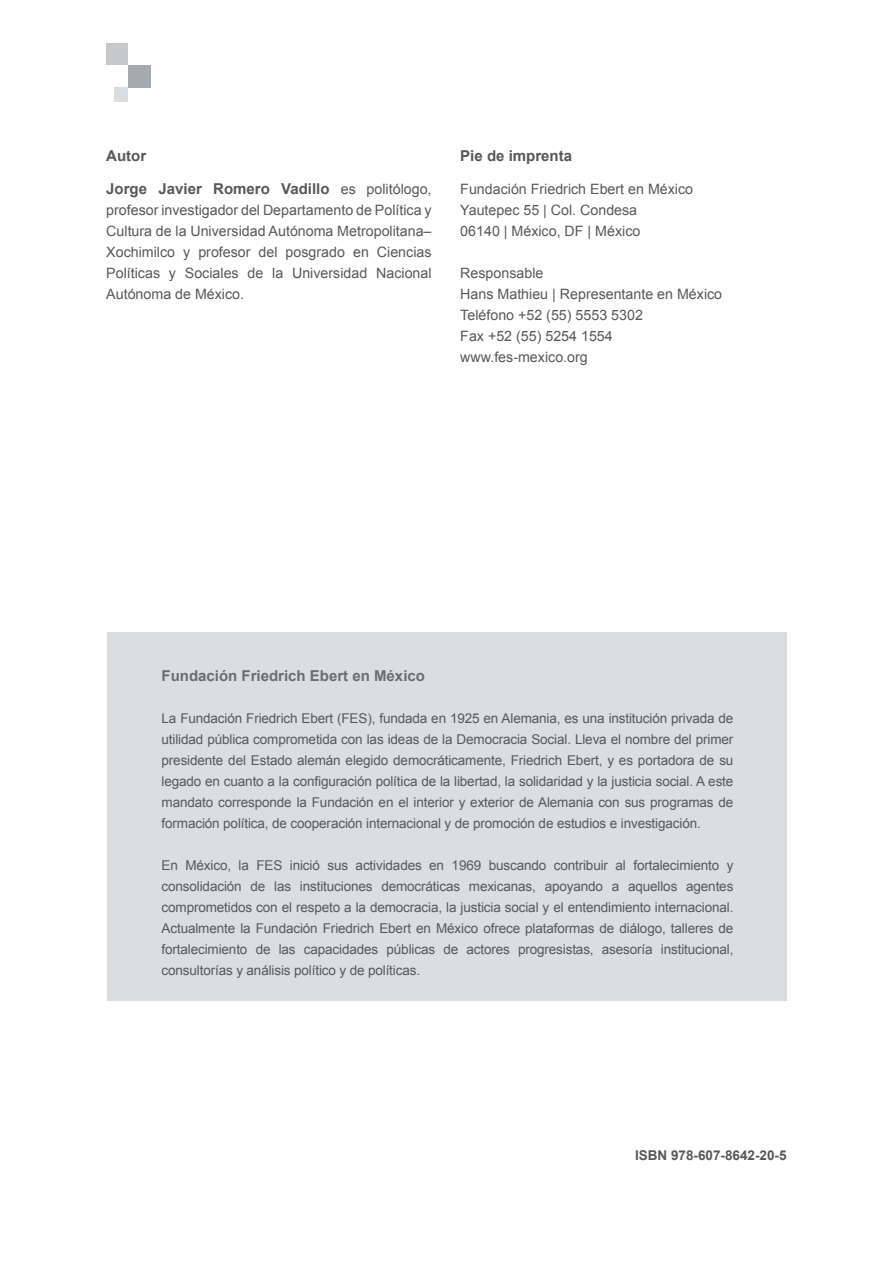
<style>
.page{position:relative;width:893px;height:1263px;background:#fff}
.page>*{position:absolute;margin:0;border:0;box-sizing:border-box;transform-origin:0 0}
.t1{font:700 15px "Arial";color:#57585a}
.t2{font:700 15px "Arial";color:#6c6d70}
.t3{font:14.25px/21px "Arial";color:#57585a}
.t4{font:13.5px/21px "Arial";letter-spacing:-.01em;color:#57585a;text-align:justify}
.t5{font:700 13.5px "Arial";color:#57585a}
.s1{font-weight:400;font-size:14.25px}
</style>
<div class="page">
<div style="left:106px;top:43px;width:22px;height:22px;background:#c7c8ca"></div>
<div style="left:114px;top:87px;width:14px;height:15px;background:#dcdddf"></div>
<div style="left:128px;top:65px;width:22px;height:22px;background:#a8a9ad"></div>
<div style="left:107px;top:632px;width:680px;height:368px;background:#dcdddf"></div>
<p class="t1" style="left:106px;top:146px;width:41px">Autor</p>
<p class="t1" style="left:106px;top:179px;width:327px">Jorge Javier Romero Vadillo <span class="s1">es politólogo,</span></p>
<p class="t3" style="left:106px;top:200px;width:327px;text-align:justify">profesor investigador del Departamento de Política y Cultura de la Universidad Autónoma Metropolitana– Xochimilco y profesor del posgrado en Ciencias Políticas y Sociales de la Universidad Nacional Autónoma de México.</p>
<p class="t1" style="left:460px;top:146px;width:113px">Pie de imprenta</p>
<p class="t3" style="left:460px;top:179px;width:234px">Fundación Friedrich Ebert en México<br>Yautepec 55 | Col. Condesa<br>06140 | México, DF | México</p>
<p class="t3" style="left:460px;top:263px;width:263px">Responsable<br>Hans Mathieu | Representante en México<br>Teléfono +52 (55) 5553 5302<br>Fax +52 (55) 5254 1554 www.fes-mexico.org</p>
<p class="t2" style="left:162px;top:666px;width:265px">Fundación Friedrich Ebert en México</p>
<p class="t4" style="left:162px;top:708px;width:573px">La Fundación Friedrich Ebert (FES), fundada en 1925 en Alemania, es una institución privada de utilidad pública comprometida con las ideas de la Democracia Social. Lleva el nombre del primer presidente del Estado alemán elegido democráticamente, Friedrich Ebert, y es portadora de su legado en cuanto a la configuración política de la libertad, la solidaridad y la justicia social. A este mandato corresponde la Fundación en el interior y exterior de Alemania con sus programas de formación política, de cooperación internacional y de promoción de estudios e investigación.</p>
<p class="t4" style="left:162px;top:855px;width:573px">En México, la FES inició sus actividades en 1969 buscando contribuir al fortalecimiento y consolidación de las instituciones democráticas mexicanas, apoyando a aquellos agentes comprometidos con el respeto a la democracia, la justicia social y el entendimiento internacional.<br>Actualmente la Fundación Friedrich Ebert en México ofrece plataformas de diálogo, talleres de fortalecimiento de las capacidades públicas de actores progresistas, asesoría institucional, consultorías y análisis político y de políticas.</p>
<p class="t5" style="left:635px;top:1146px;width:153px">ISBN 978-607-8642-20-5</p>
</div>
